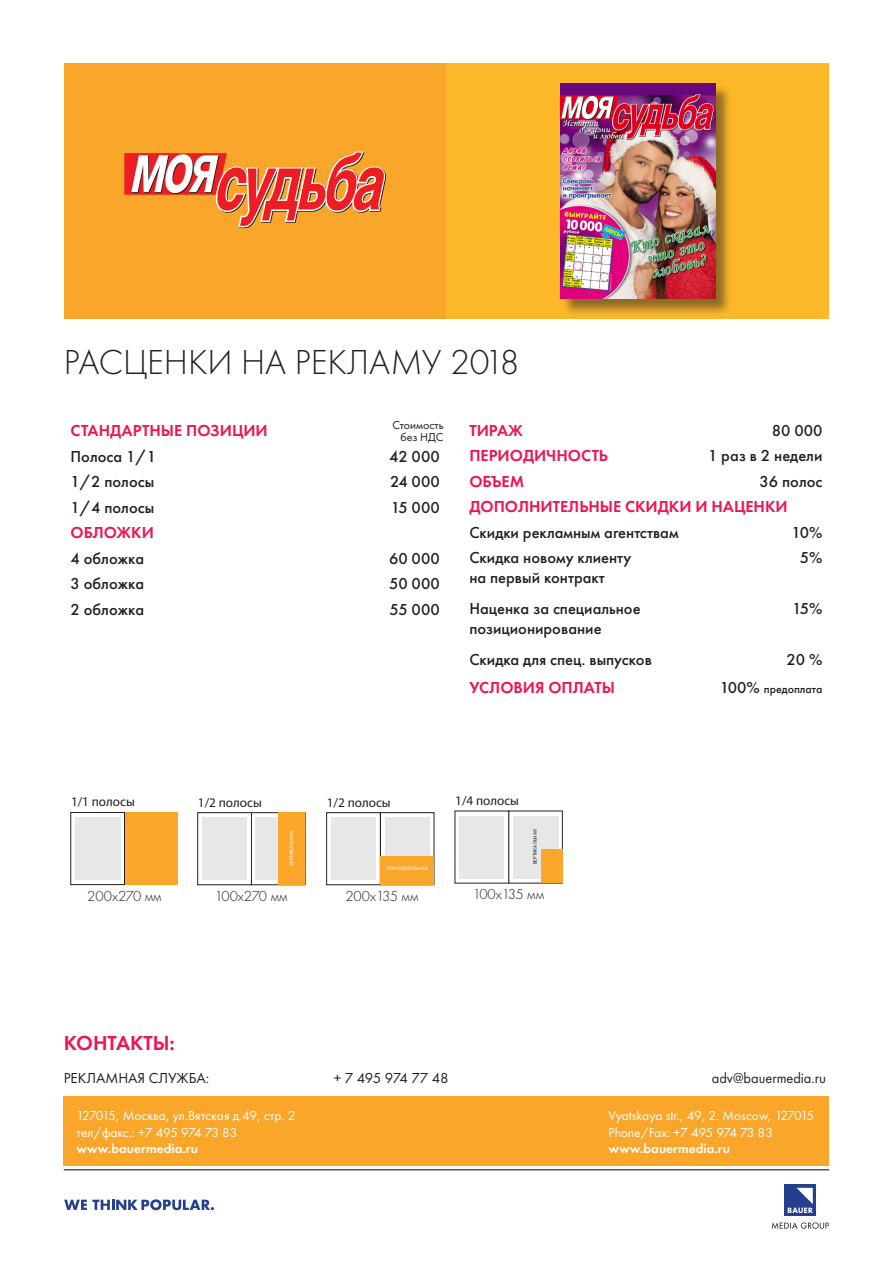
<style>
.page{position:relative;width:893px;height:1263px;background:#fff}
.page>*{position:absolute;margin:0;border:0;box-sizing:border-box;transform-origin:0 0}
.t1{font:300 36px "Futura PT";color:#231f20}
.t2{font:600 21px "Futura PT";color:#ed1654}
.t3{font:500 16.5px/19.8px "Futura PT";color:#231f20}
.t4{font:600 16.5px "Futura PT";color:#ed1654}
.t5{font:300 15px "Futura PT";color:#231f20}
.t6{font:15px "Futura PT";color:#231f20;scale:.96 1}
.t7{font:15px "Futura PT";color:#231f20}
.t8{font:15px "Futura PT";letter-spacing:-.03em;color:#231f20}
.t9{font:13.5px "Futura PT";color:#fff}
.t10{font:13.5px "Futura PT";letter-spacing:-.02em;color:#fff}
.t11{font:600 13.5px "Futura PT";color:#fff}
.t12{font:13.2px "Myriad Pro";color:#231f20}
.t13{font:12px "Futura PT";color:#231f20}
.t14{font:500 12px "Futura PT";color:#231f20}
.t15{font:5.1px "Myriad Pro";color:#fff}
.t16{font:5.1px "Myriad Pro";color:#231f20}
.s1{font-size:16.5px}
</style>
<div class="page">
<div style="left:64px;top:64px;width:382px;height:255px;background:#f9a62a"></div>
<div style="left:446px;top:64px;width:383px;height:255px;background:#fcb828"></div>
<hr style="left:64px;top:1169px;width:765px;height:1px;background:#000">
<svg style="left:772px;top:1222px;width:57px;height:7px"></svg>
<div style="left:785px;top:1185px;width:31px;height:31px;background:#253f8e"></div>
<svg style="left:788px;top:1188px;width:25px;height:25px"></svg>
<svg style="left:64px;top:1199px;width:150px;height:11px"></svg>
<div style="left:64px;top:1096px;width:765px;height:70px;background:#f9a62a"></div>
<svg style="left:124px;top:152px;width:262px;height:76px"></svg>
<div style="left:561px;top:84px;width:172px;height:232px;background:#231f20;opacity:.5"></div>
<img style="left:560px;top:84px;width:155px;height:215px">
<div style="left:125px;top:812px;width:53px;height:72px;background:#f9a62a"></div>
<div style="left:71px;top:812px;width:54px;height:73px;border:1px solid #231f20"></div>
<div style="left:75px;top:817px;width:45px;height:63px;background:#e6e7e9"></div>
<div style="left:251px;top:813px;width:54px;height:72px;background:linear-gradient(to bottom,#f3f4f5,#f3f4f5)"></div>
<div style="left:251px;top:813px;width:54px;height:72px;border:1px solid #231f20"></div>
<div style="left:256px;top:817px;width:45px;height:63px;background:#e6e7e9"></div>
<div style="left:233px;top:817px;width:14px;height:63px;background:#e6e7e9"></div>
<div style="left:216px;top:817px;width:17px;height:63px;background:#e6e7e9"></div>
<div style="left:202px;top:817px;width:14px;height:63px;background:#e6e7e9"></div>
<div style="left:278px;top:812px;width:27px;height:73px;background:#f9a62a"></div>
<div style="left:380px;top:813px;width:54px;height:72px;border:1px solid #231f20"></div>
<div style="left:416px;top:817px;width:14px;height:63px;background:#e6e7e9"></div>
<div style="left:398px;top:817px;width:18px;height:63px;background:#e6e7e9"></div>
<div style="left:385px;top:817px;width:13px;height:63px;background:#e6e7e9"></div>
<div style="left:362px;top:817px;width:14px;height:63px;background:#e6e7e9"></div>
<div style="left:344px;top:817px;width:18px;height:63px;background:#e6e7e9"></div>
<div style="left:331px;top:817px;width:14px;height:63px;background:#e6e7e9"></div>
<div style="left:380px;top:856px;width:54px;height:29px;background:#f9a62a"></div>
<div style="left:513px;top:816px;width:45px;height:62px;background:#e6e7e9"></div>
<div style="left:455px;top:811px;width:54px;height:72px;border:1px solid #231f20"></div>
<div style="left:491px;top:816px;width:13px;height:62px;background:#e6e7e9"></div>
<div style="left:473px;top:816px;width:18px;height:62px;background:#e6e7e9"></div>
<div style="left:459px;top:816px;width:14px;height:62px;background:#e6e7e9"></div>
<div style="left:541px;top:849px;width:21px;height:34px;background:#f9a62a"></div>
<p class="t1" style="left:64px;top:342px;width:457px">РАСЦЕНКИ НА РЕКЛАМУ 2018</p>
<p class="t4" style="left:71px;top:420px;width:199px">СТАНДАРТНЫЕ ПОЗИЦИИ</p>
<p class="t13" style="left:392px;top:418px;width:53px">Стоимость</p>
<p class="t13" style="left:400px;top:430px;width:45px">без НДС</p>
<p class="t3" style="left:71px;top:446px;width:87px">Полоса 1/1</p>
<p class="t3" style="left:389px;top:446px;width:52px">42 000</p>
<p class="t3" style="left:71px;top:472px;width:85px">1/2 полосы</p>
<p class="t3" style="left:390px;top:472px;width:51px">24 000</p>
<p class="t3" style="left:71px;top:497px;width:85px">1/4 полосы</p>
<p class="t3" style="left:391px;top:497px;width:50px">15 000</p>
<p class="t4" style="left:71px;top:522px;width:85px">ОБЛОЖКИ</p>
<p class="t3" style="left:71px;top:548px;width:75px">4 обложка</p>
<p class="t3" style="left:389px;top:548px;width:52px">60 000</p>
<p class="t3" style="left:71px;top:574px;width:75px">3 обложка</p>
<p class="t3" style="left:389px;top:574px;width:52px">50 000</p>
<p class="t3" style="left:71px;top:599px;width:75px">2 обложка</p>
<p class="t3" style="left:389px;top:599px;width:52px">55 000</p>
<p class="t4" style="left:469px;top:420px;width:55px">ТИРАЖ</p>
<p class="t3" style="left:772px;top:420px;width:52px">80 000</p>
<p class="t4" style="left:469px;top:445px;width:140px">ПЕРИОДИЧНОСТЬ</p>
<p class="t3" style="left:708px;top:446px;width:116px">1 раз в 2 недели</p>
<p class="t4" style="left:469px;top:471px;width:56px">ОБЪЕМ</p>
<p class="t3" style="left:760px;top:471px;width:64px">36 полос</p>
<p class="t4" style="left:469px;top:496px;width:320px">ДОПОЛНИТЕЛЬНЫЕ СКИДКИ И НАЦЕНКИ</p>
<p class="t3" style="left:469px;top:522px;width:211px">Скидки рекламным агентствам</p>
<p class="t3" style="left:792px;top:522px;width:32px">10%</p>
<p class="t3" style="left:469px;top:548px;width:164px">Cкидка новому клиенту</p>
<p class="t3" style="left:469px;top:568px;width:137px">на первый контракт</p>
<p class="t3" style="left:800px;top:548px;width:24px">5%</p>
<p class="t3" style="left:469px;top:599px;width:173px">Наценка за специальное позиционирование</p>
<p class="t3" style="left:792px;top:599px;width:32px">15%</p>
<p class="t3" style="left:469px;top:650px;width:184px">Скидка для спец. выпусков</p>
<p class="t3" style="left:786px;top:650px;width:37px">20 %</p>
<p class="t4" style="left:469px;top:677px;width:147px">УСЛОВИЯ ОПЛАТЫ</p>
<p class="t14" style="left:720px;top:681px;width:104px"><span class="s1">100%</span> предоплата</p>
<p class="t12" style="left:71px;top:794px;width:65px">1/1 полосы</p>
<p class="t5" style="left:87px;top:887px;width:76px">200x270 мм</p>
<p class="t12" style="left:198px;top:795px;width:65px">1/2 полосы</p>
<p class="t15" style="left:289px;top:866px;width:36px;rotate:-90deg">ВЕРТИКАЛЬНАЯ</p>
<p class="t5" style="left:215px;top:887px;width:74px">100x270 мм</p>
<p class="t12" style="left:327px;top:795px;width:65px">1/2 полосы</p>
<p class="t15" style="left:387px;top:865px;width:43px">ГОРИЗОНТАЛЬНАЯ</p>
<p class="t5" style="left:345px;top:887px;width:75px">200x135 мм</p>
<p class="t12" style="left:455px;top:793px;width:65px">1/4 полосы</p>
<p class="t16" style="left:532px;top:864px;width:36px;rotate:-90deg">ВЕРТИКАЛЬНАЯ</p>
<p class="t5" style="left:473px;top:885px;width:73px">100x135 мм</p>
<p class="t2" style="left:64px;top:1030px;width:113px">КОНТАКТЫ:</p>
<p class="t7" style="left:64px;top:1069px;width:147px">РЕКЛАМНАЯ СЛУЖБА:</p>
<p class="t8" style="left:334px;top:1069px;width:116px">+ 7 495 974 77 48</p>
<p class="t6" style="left:712px;top:1069px;width:121px">adv@bauermedia.ru</p>
<p class="t9" style="left:77px;top:1108px;width:220px">127015, Москва, ул.Вятская д.49, стр. 2</p>
<p class="t10" style="left:77px;top:1124px;width:163px">тел/факс.: +7 495 974 73 83</p>
<p class="t11" style="left:77px;top:1140px;width:123px">www.bauermedia.ru</p>
<p class="t9" style="left:609px;top:1108px;width:207px">Vyatskaya str., 49, 2. Moscow, 127015</p>
<p class="t10" style="left:609px;top:1124px;width:166px">Phone/Fax: +7 495 974 73 83</p>
<p class="t11" style="left:609px;top:1140px;width:123px">www.bauermedia.ru</p>
</div>
